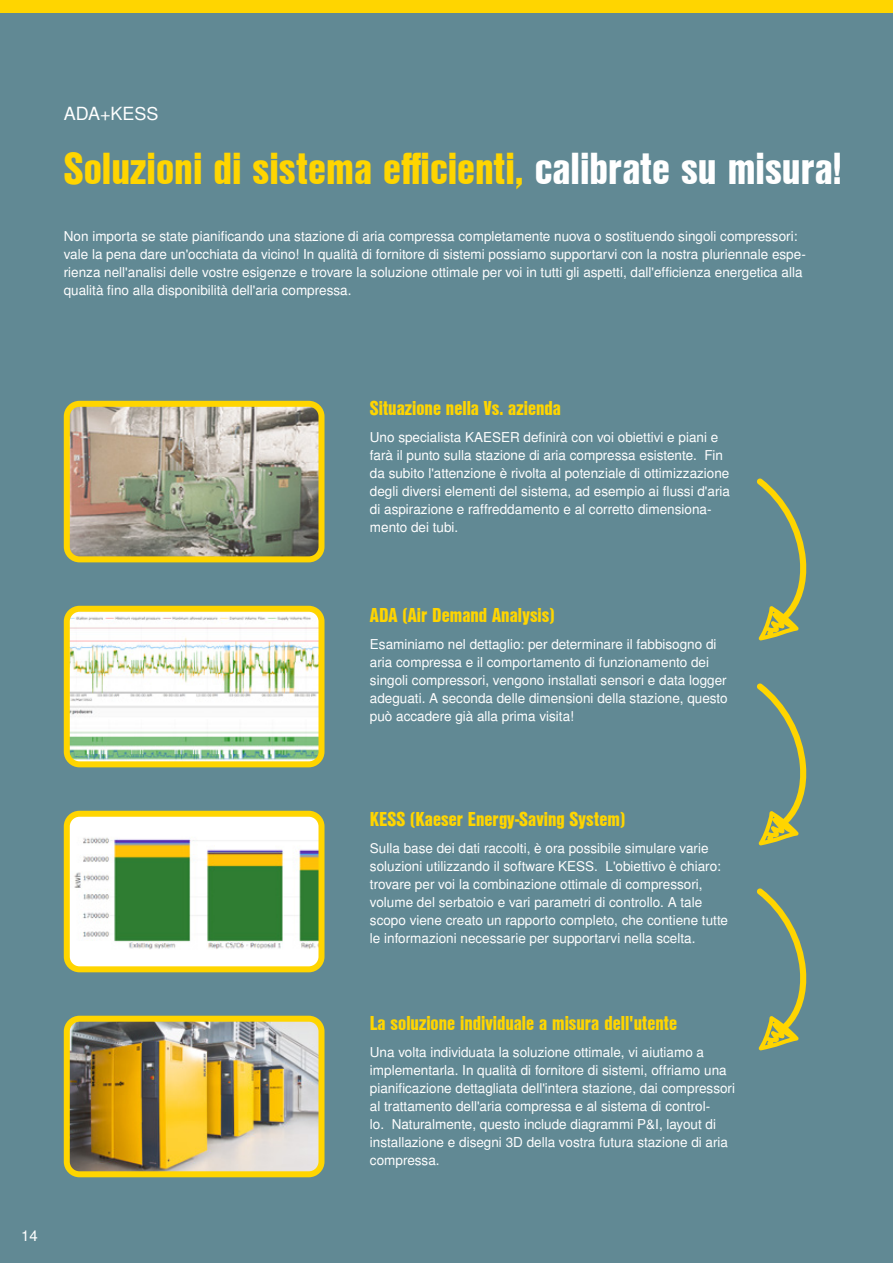
<style>
.page{position:relative;width:893px;height:1263px;background:#618994}
.page>*{position:absolute;margin:0;border:0;box-sizing:border-box;transform-origin:0 0}
.t1{font:43.5px "Nimbus San L Bla Con";color:#ffd500}
.t2{font:19.5px "Nimbus San L Bla Con";color:#ffd500}
.t3{font:18px "Nimbus San L";color:#fff}
.t4{font:15px "Nimbus San L";color:#fff}
.t5{font:13.5px/18px "Nimbus San L";color:#fff}
.s1{color:#fff}
</style>
<div class="page">
<div style="left:0;top:0;width:893px;height:13px;background:#ffd500"></div>
<img style="left:71px;top:408px;width:246px;height:147px">
<div style="left:64px;top:401px;width:260px;height:161px;border:6px solid #ffd500;border-radius:13px"></div>
<img style="left:71px;top:613px;width:246px;height:147px">
<div style="left:64px;top:606px;width:260px;height:161px;border:6px solid #ffd500;border-radius:13px"></div>
<div style="left:67px;top:814px;width:254px;height:155px;background:#fff;border-radius:13px"></div>
<img style="left:74px;top:837px;width:243px;height:113px">
<div style="left:64px;top:811px;width:260px;height:161px;border:6px solid #ffd500;border-radius:13px"></div>
<img style="left:71px;top:1023px;width:246px;height:147px">
<div style="left:64px;top:1016px;width:260px;height:161px;border:6px solid #ffd500;border-radius:13px"></div>
<svg style="left:757px;top:478px;width:50px;height:163px"></svg>
<svg style="left:757px;top:683px;width:50px;height:162px"></svg>
<svg style="left:757px;top:888px;width:50px;height:162px"></svg>
<h3 class="t3" style="left:64px;top:103px;width:96px">ADA+KESS</h3>
<h1 class="t1" style="left:64px;top:136px;width:780px">Soluzioni di sistema efficienti, <span class="s1">calibrate su misura!</span></h1>
<p class="t5" style="left:64px;top:228px;width:743px">Non importa se state pianificando una stazione di aria compressa completamente nuova o sostituendo singoli compressori: vale la pena dare un'occhiata da vicino! In qualità di fornitore di sistemi possiamo supportarvi con la nostra pluriennale espe&shy;rienza nell'analisi delle vostre esigenze e trovare la soluzione ottimale per voi in tutti gli aspetti, dall'efficienza energetica alla qualità fino alla disponibilità dell'aria compressa.</p>
<p class="t4" style="left:21px;top:1226px;width:18px">14</p>
<h2 class="t2" style="left:370px;top:394px;width:193px">Situazione nella Vs. azienda</h2>
<p class="t5" style="left:370px;top:429px;width:362px">Uno specialista KAESER definirà con voi obiettivi e piani e farà il punto sulla stazione di aria compressa esistente. Fin da subito l'attenzione è rivolta al potenziale di ottimizzazione degli diversi elementi del sistema, ad esempio ai flussi d'aria di aspirazione e raffreddamento e al corretto dimensiona&shy;mento dei tubi.</p>
<h2 class="t2" style="left:370px;top:601px;width:186px">ADA (Air Demand Analysis)</h2>
<p class="t5" style="left:370px;top:636px;width:359px">Esaminiamo nel dettaglio: per determinare il fabbisogno di aria compressa e il comportamento di funzionamento dei singoli compressori, vengono installati sensori e data logger adeguati. A seconda delle dimensioni della stazione, questo può accadere già alla prima visita!</p>
<h2 class="t2" style="left:370px;top:805px;width:257px">KESS (Kaeser Energy-Saving System)</h2>
<p class="t5" style="left:370px;top:840px;width:360px">Sulla base dei dati raccolti, è ora possibile simulare varie soluzioni utilizzando il software KESS. L'obiettivo è chiaro: trovare per voi la combinazione ottimale di compressori, volume del serbatoio e vari parametri di controllo. A tale scopo viene creato un rapporto completo, che contiene tutte le informazioni necessarie per supportarvi nella scelta.</p>
<h2 class="t2" style="left:370px;top:1009px;width:309px">La soluzione individuale a misura dell'utente</h2>
<p class="t5" style="left:370px;top:1044px;width:367px">Una volta individuata la soluzione ottimale, vi aiutiamo a implementarla. In qualità di fornitore di sistemi, offriamo una pianificazione dettagliata dell'intera stazione, dai compressori al trattamento dell'aria compressa e al sistema di control-<br>lo. Naturalmente, questo include diagrammi P&amp;I, layout di installazione e disegni 3D della vostra futura stazione di aria compressa.</p>
</div>
